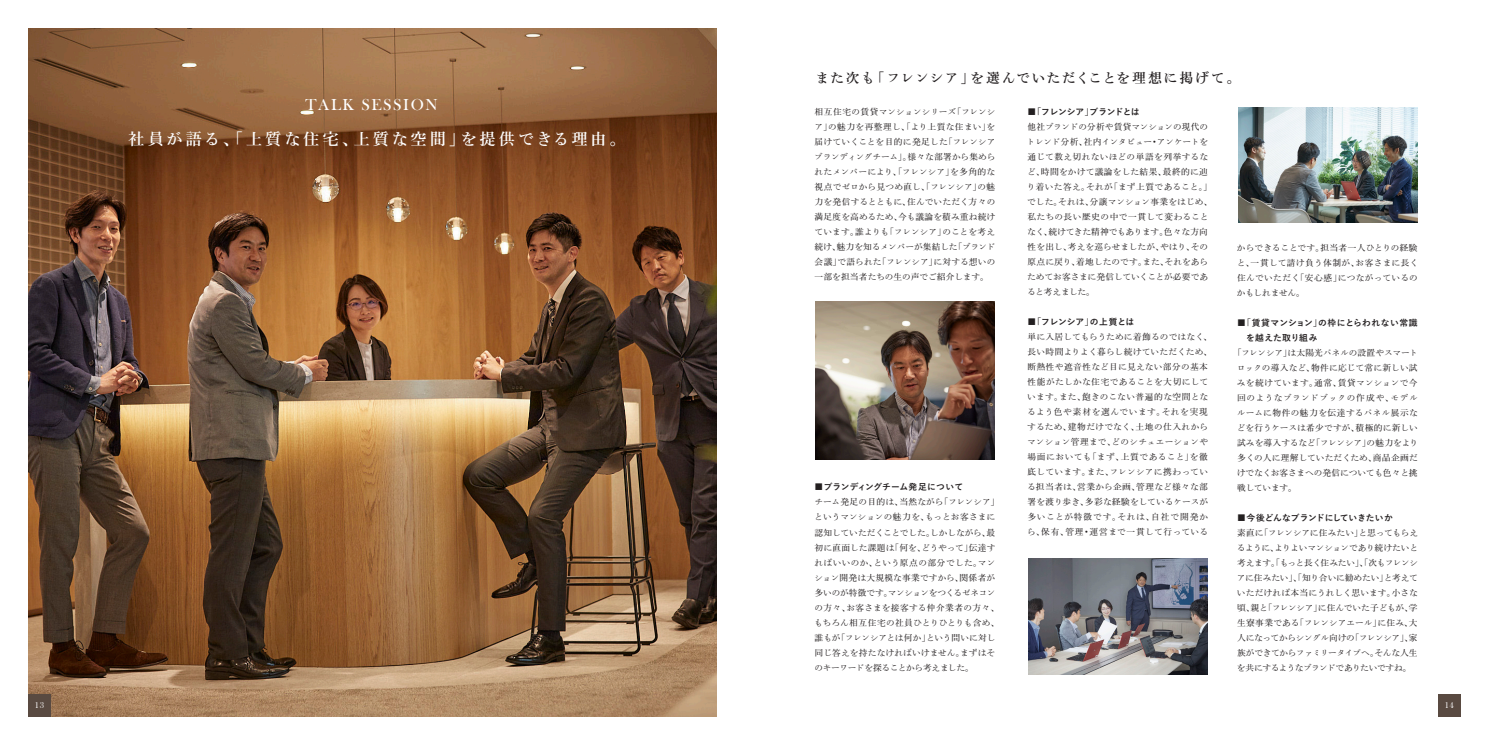
<style>
.page{position:relative;width:1489px;height:745px;background:#fff}
.page>*{position:absolute;margin:0;border:0;box-sizing:border-box;transform-origin:0 0}
.t1{font:700 16.25px "Iwa O Min Pro";letter-spacing:.16em;color:#fff}
.t2{font:16.25px "Bask Old Face";letter-spacing:.1em;color:#fff}
.t3{font:700 13.75px "Iwa O Min Pro";letter-spacing:.115em;color:#231f20}
.t4{font:500 8.75px/15px "Iwa O Min Pro";letter-spacing:.01em;color:#231f20;text-align:justify}
.t5{font:500 8.75px/15px "Iwa O Min Pro";letter-spacing:.03em;color:#231f20}
.t6{font:700 8.75px "Yu Go";color:#231f20}
.t7{font:700 8.75px/15px "Yu Go";letter-spacing:.04em;color:#231f20}
.t8{font:700 8.75px "Yu Go";letter-spacing:-.05em;color:#231f20}
.t9{font:8.75px "Bask Old Face";color:#fff}
</style>
<div class="page">
<img style="left:28px;top:28px;width:688px;height:688px">
<div style="left:28px;top:693px;width:23px;height:23px;background:#594a41"></div>
<div style="left:1438px;top:693px;width:22px;height:23px;background:#594a41"></div>
<img style="left:1238px;top:107px;width:179px;height:115px">
<img style="left:1028px;top:558px;width:179px;height:115px">
<img style="left:815px;top:301px;width:179px;height:158px">
<h1 class="t2" style="left:305px;top:95px;width:134px">TALK SESSION</h1>
<h1 class="t1" style="left:128px;top:127px;width:499px">社員が語る、「上質な住宅、上質な空間」を提供できる理由。</h1>
<h2 class="t3" style="left:815px;top:68px;width:426px">また次も「フレンシア」を選んでいただくことを理想に掲げて。</h2>
<p class="t4" style="left:814px;top:104px;width:183px">相互住宅の賃貸マンションシリーズ「フレンシア」の魅力を再整理し、「より上質な住まい」を届けていくことを目的に発足した「フレンシアブランディングチーム」。様々な部署から集められたメンバーにより、「フレンシア」を多角的な視点でゼロから見つめ直し、「フレンシア」の魅力を発信するとともに、住んでいただく方々の満足度を高めるため、今も議論を積み重ね続けています。誰よりも「フレンシア」のことを考え続け、魅力を知るメンバーが集結した「ブランド会議」で語られた「フレンシア」に対する想いの一部を担当者たちの生の声でご紹介します。</p>
<p class="t8" style="left:1027px;top:107px;width:114px">■「フレンシア」ブランドとは</p>
<p class="t4" style="left:1026px;top:119px;width:187px;text-align:left">他社ブランドの分析や賃貸マンションの現代のトレンド分析、社内インタビュー・アンケートを通じて数え切れないほどの単語を列挙するなど、時間をかけて議論をした結果、最終的に辿り着いた答え。それが「まず上質であること。」でした。それは、分譲マンション事業をはじめ、私たちの長い歴史の中で一貫して変わることなく、続けてきた精神でもあります。色々な方向性を出し、考えを巡らせましたが、やはり、その原点に戻り、着地したのです。また、それをあらためてお客さまに発信していくことが必要であると考えました。</p>
<p class="t6" style="left:1027px;top:317px;width:108px">■「フレンシア」の上質とは</p>
<p class="t5" style="left:1026px;top:329px;width:187px">単に入居してもらうために着飾るのではなく、長い時間よりよく暮らし続けていただくため、断熱性や遮音性など目に見えない部分の基本性能がたしかな住宅であることを大切にしています。また、飽きのこない普遍的な空間となるよう色や素材を選んでいます。それを実現するため、建物だけでなく、土地の仕入れからマンション管理まで、どのシチュエーションや場面においても「まず、上質であること」を徹底しています。また、フレンシアに携わっている担当者は、営業から企画、管理など様々な部署を渡り歩き、多彩な経験をしているケースが多いことが特徴です。それは、自社で開発から、保有、管理・運営まで一貫して行っている</p>
<p class="t4" style="left:1236px;top:240px;width:183px">からできることです。担当者一人ひとりの経験と、一貫して請け負う体制が、お客さまに長く住んでいただく「安心感」につながっているのかもしれません。</p>
<p class="t7" style="left:1236px;top:315px;width:182px">■「賃貸マンション」の枠にとらわれない常識　を越えた取り組み</p>
<p class="t4" style="left:1236px;top:345px;width:183px;text-indent:-4px">「フレンシア」は太陽光パネルの設置やスマートロックの導入など、物件に応じて常に新しい試みを続けています。通常、賃貸マンションで今回のようなブランドブックの作成や、モデルルームに物件の魅力を伝達するパネル展示などを行うケースは希少ですが、積極的に新しい試みを導入するなど「フレンシア」の魅力をより多くの人に理解していただくため、商品企画だけでなくお客さまへの発信についても色々と挑戦しています。</p>
<p class="t6" style="left:1236px;top:512px;width:157px">■今後どんなブランドにしていきたいか</p>
<p class="t4" style="left:1236px;top:525px;width:183px">素直に「フレンシアに住みたい」と思ってもらえるように、よりよいマンションであり続けたいと考えます。「もっと長く住みたい」、「次もフレンシアに住みたい」、「知り合いに勧めたい」と考えていただければ本当にうれしく思います。小さな頃、親と「フレンシア」に住んでいた子どもが、学生寮事業である「フレンシアエール」に住み、大人になってからシングル向けの「フレンシア」、家族ができてからファミリータイプへ。そんな人生を共にするようなブランドでありたいですね。</p>
<p class="t6" style="left:814px;top:482px;width:150px">■ブランディングチーム発足について</p>
<p class="t4" style="left:814px;top:494px;width:187px;text-align:left">チーム発足の目的は、当然ながら「フレンシア」というマンションの魅力を、もっとお客さまに認知していただくことでした。しかしながら、最初に直面した課題は「何を、どうやって」伝達すればいいのか、という原点の部分でした。マンション開発は大規模な事業ですから、関係者が多いのが特徴です。マンションをつくるゼネコンの方々、お客さまを接客する仲介業者の方々、もちろん相互住宅の社員ひとりひとりも含め、誰もが「フレンシアとは何か」という問いに対し同じ答えを持たなければいけません。まずはそのキーワードを探ることから考えました。</p>
<p class="t9" style="left:35px;top:700px;width:11px">13</p>
<p class="t9" style="left:1444px;top:700px;width:11px">14</p>
</div>
